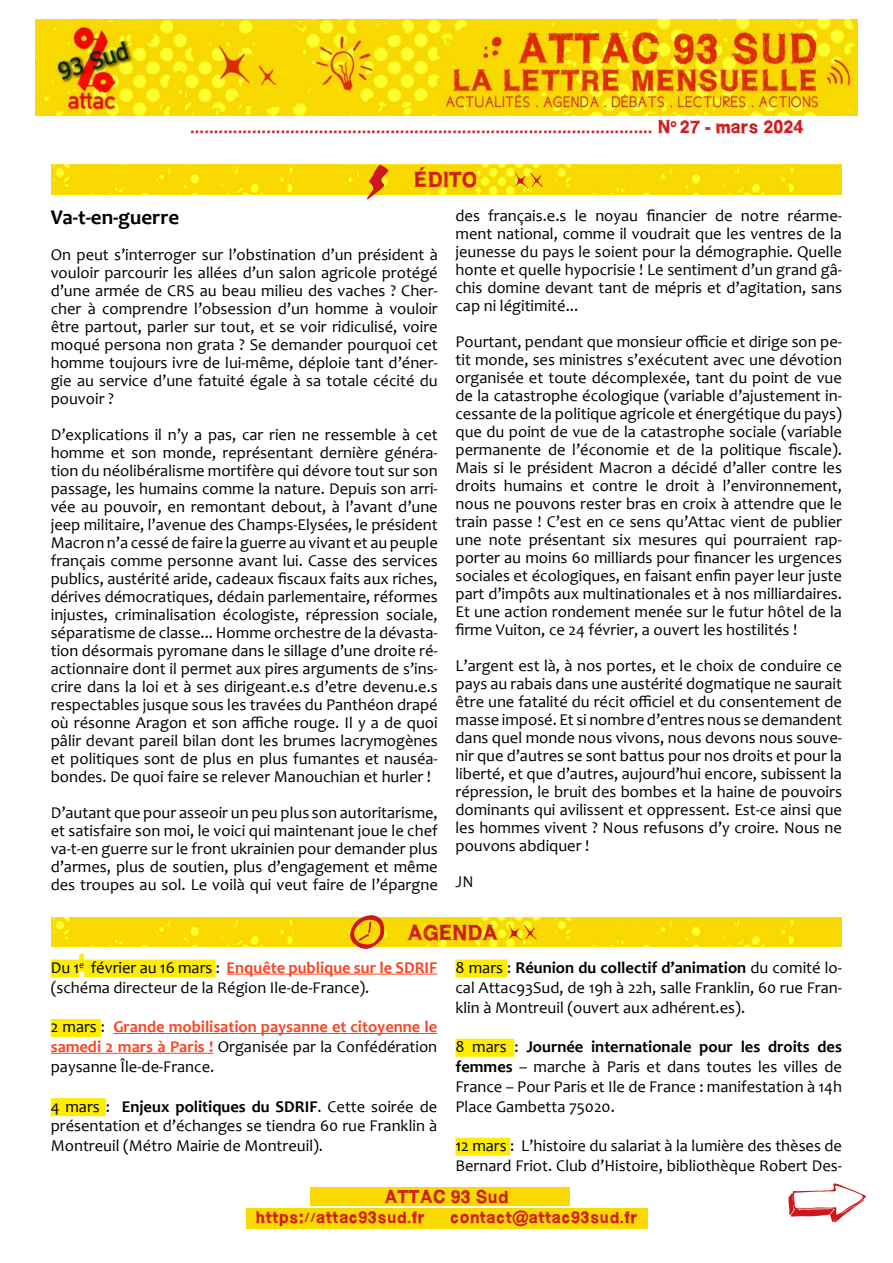
<style>
.page{position:relative;width:893px;height:1263px;background:#fff}
.page>*{position:absolute;margin:0;border:0;box-sizing:border-box;transform-origin:0 0}
.t1{font:700 21px "Candara";color:#000}
.t2{font:21px "WCROUGHTRAD Bta";color:#cd171a}
.t3{font:18px "WCROUGHTRAD Bta";color:#cd171a}
.t4{font:16.5px/18px "Candara";color:#000;text-align:justify}
.t5{font:700 16.5px/19.8px "Candara";color:#fd4422;text-align:justify}
.t6{font:16.5px "WCROUGHTRAD Bta";letter-spacing:.025em;color:#cd171a}
.s1{font-weight:700;color:#fd4422}
.s2{font-weight:400;color:#000}
.s3{font-weight:700}
</style>
<div class="page">
<img style="left:35px;top:19px;width:823px;height:96px">
<svg style="left:788px;top:1183px;width:78px;height:39px"></svg>
<div style="left:310px;top:1187px;width:260px;height:19px;background:#f9d900"></div>
<div style="left:247px;top:1208px;width:401px;height:21px;background:#f9d900"></div>
<div style="left:51px;top:959px;width:28px;height:18px;background:#ffed00"></div>
<div style="left:79px;top:954px;width:5px;height:18px;background:#ffed00"></div>
<div style="left:84px;top:959px;width:132px;height:18px;background:#ffed00"></div>
<hr style="left:226px;top:974px;width:211px;height:1px;background:#fd4422">
<div style="left:51px;top:1019px;width:50px;height:18px;background:#ffed00"></div>
<hr style="left:113px;top:1033px;width:324px;height:1px;background:#fd4422">
<hr style="left:51px;top:1053px;width:162px;height:1px;background:#fd4422">
<div style="left:51px;top:1098px;width:55px;height:18px;background:#ffed00"></div>
<img style="left:51px;top:917px;width:791px;height:29px">
<svg style="left:350px;top:915px;width:34px;height:34px"></svg>
<svg style="left:509px;top:924px;width:28px;height:16px"></svg>
<img style="left:51px;top:165px;width:791px;height:29px">
<svg style="left:367px;top:165px;width:21px;height:34px"></svg>
<svg style="left:515px;top:172px;width:28px;height:16px"></svg>
<div style="left:455px;top:959px;width:52px;height:18px;background:#ffed00"></div>
<div style="left:455px;top:1039px;width:59px;height:18px;background:#ffed00"></div>
<div style="left:455px;top:1138px;width:55px;height:18px;background:#ffed00"></div>
<p class="t3" style="left:190px;top:115px;width:615px">................................................................................................. N<sup>o</sup> 27 - mars 2024</p>
<p class="t2" style="left:414px;top:166px;width:65px">ÉDITO</p>
<p class="t4" style="left:455px;top:207px;width:388px">des français.e.s le noyau financier de notre réarme&shy;ment national, comme il voudrait que les ventres de la jeunesse du pays le soient pour la démographie. Quelle honte et quelle hypocrisie ! Le sentiment d’un grand gâ&shy;chis domine devant tant de mépris et d’agitation, sans cap ni légitimité...</p>
<p class="t4" style="left:455px;top:333px;width:388px">Pourtant, pendant que monsieur officie et dirige son pe&shy;tit monde, ses ministres s’exécutent avec une dévotion organisée et toute décomplexée, tant du point de vue de la catastrophe écologique (variable d’ajustement in&shy;cessante de la politique agricole et énergétique du pays) que du point de vue de la catastrophe sociale (variable permanente de l’économie et de la politique fiscale).<br>Mais si le président Macron a décidé d’aller contre les droits humains et contre le droit à l’environnement, nous ne pouvons rester bras en croix à attendre que le train passe ! C’est en ce sens qu’Attac vient de publier une note présentant six mesures qui pourraient rap&shy;porter au moins 60 milliards pour financer les urgences sociales et écologiques, en faisant enfin payer leur juste part d’impôts aux multinationales et à nos milliardaires.<br>Et une action rondement menée sur le futur hôtel de la firme Vuiton, ce 24 février, a ouvert les hostilités !</p>
<p class="t4" style="left:455px;top:657px;width:388px">L’argent est là, à nos portes, et le choix de conduire ce pays au rabais dans une austérité dogmatique ne saurait être une fatalité du récit officiel et du consentement de masse imposé. Et si nombre d’entres nous se demandent dans quel monde nous vivons, nous devons nous souve&shy;nir que d’autres se sont battus pour nos droits et pour la liberté, et que d’autres, aujourd’hui encore, subissent la répression, le bruit des bombes et la haine de pouvoirs dominants qui avilissent et oppressent. Est-ce ainsi que les hommes vivent ? Nous refusons d’y croire. Nous ne pouvons abdiquer !</p>
<p class="t4" style="left:455px;top:873px;width:19px">JN</p>
<p class="t2" style="left:408px;top:919px;width:92px">AGENDA</p>
<p class="t1" style="left:51px;top:204px;width:130px">Va-t-en-guerre</p>
<p class="t4" style="left:51px;top:246px;width:389px">On peut s’interroger sur l’obstination d’un président à vouloir parcourir les allées d’un salon agricole protégé d’une armée de CRS au beau milieu des vaches ? Cher&shy;cher à comprendre l’obsession d’un homme à vouloir être partout, parler sur tout, et se voir ridiculisé, voire moqué persona non grata ? Se demander pourquoi cet homme toujours ivre de lui-même, déploie tant d’éner&shy;gie au service d’une fatuité égale à sa totale cécité du pouvoir ?</p>
<p class="t4" style="left:51px;top:426px;width:389px">D’explications il n’y a pas, car rien ne ressemble à cet homme et son monde, représentant dernière généra&shy;tion du néolibéralisme mortifère qui dévore tout sur son passage, les humains comme la nature. Depuis son arri&shy;vée au pouvoir, en remontant debout, à l’avant d’une jeep militaire, l’avenue des Champs-Elysées, le président Macron n’a cessé de faire la guerre au vivant et au peuple français comme personne avant lui. Casse des services publics, austérité aride, cadeaux fiscaux faits aux riches, dérives démocratiques, dédain parlementaire, réformes injustes, criminalisation écologiste, répression sociale, séparatisme de classe... Homme orchestre de la dévasta&shy;tion désormais pyromane dans le sillage d’une droite ré&shy;actionnaire dont il permet aux pires arguments de s’ins&shy;crire dans la loi et à ses dirigeant.e.s d’etre devenu.e.s respectables jusque sous les travées du Panthéon drapé où résonne Aragon et son affiche rouge. Il y a de quoi pâlir devant pareil bilan dont les brumes lacrymogènes et politiques sont de plus en plus fumantes et nauséa&shy;bondes. De quoi faire se relever Manouchian et hurler !</p>
<p class="t4" style="left:51px;top:804px;width:389px">D’autant que pour asseoir un peu plus son autoritarisme, et satisfaire son moi, le voici qui maintenant joue le chef va-t-en guerre sur le front ukrainien pour demander plus d’armes, plus de soutien, plus d’engagement et même des troupes au sol. Le voilà qui veut faire de l’épargne</p>
<p class="t4" style="left:51px;top:957px;width:388px;line-height:19.8px">Du 1<sup>e</sup> février au 16 mars : <span class="s1">Enquête publique sur le SDRIF </span>(schéma directeur de la Région Ile-de-France).</p>
<p class="t5" style="left:51px;top:1017px;width:388px"><span class="s2">2 mars :</span> Grande mobilisation paysanne et citoyenne le samedi 2 mars à Paris ! <span class="s2">Organisée par la Confédération paysanne Île-de-France.</span></p>
<p class="t4" style="left:51px;top:1096px;width:388px;line-height:19.8px">4 mars : <span class="s3">Enjeux politiques du SDRIF</span>. Cette soirée de présentation et d’échanges se tiendra 60 rue Franklin à Montreuil (Métro Mairie de Montreuil).</p>
<p class="t4" style="left:455px;top:957px;width:388px;line-height:19.8px">8 mars : <span class="s3">Réunion du collectif d’animation</span> du comité lo&shy;cal Attac93Sud, de 19h à 22h, salle Franklin, 60 rue Fran&shy;klin à Montreuil (ouvert aux adhérent.es).</p>
<p class="t4" style="left:455px;top:1037px;width:388px;line-height:19.8px">8 mars : <span class="s3">Journée internationale pour les droits des femmes</span> – marche à Paris et dans toutes les villes de France – Pour Paris et Ile de France : manifestation à 14h Place Gambetta 75020.</p>
<p class="t4" style="left:455px;top:1136px;width:388px;line-height:19.8px">12 mars : L’histoire du salariat à la lumière des thèses de<br>Bernard Friot. Club d’Histoire, bibliothèque Robert Des-</p>
<p class="t3" style="left:384px;top:1185px;width:126px">ATTAC 93 Sud</p>
<p class="t6" style="left:255px;top:1206px;width:171px">https://attac93sud.fr</p>
<p class="t6" style="left:450px;top:1206px;width:189px">contact@attac93sud.fr</p>
</div>
